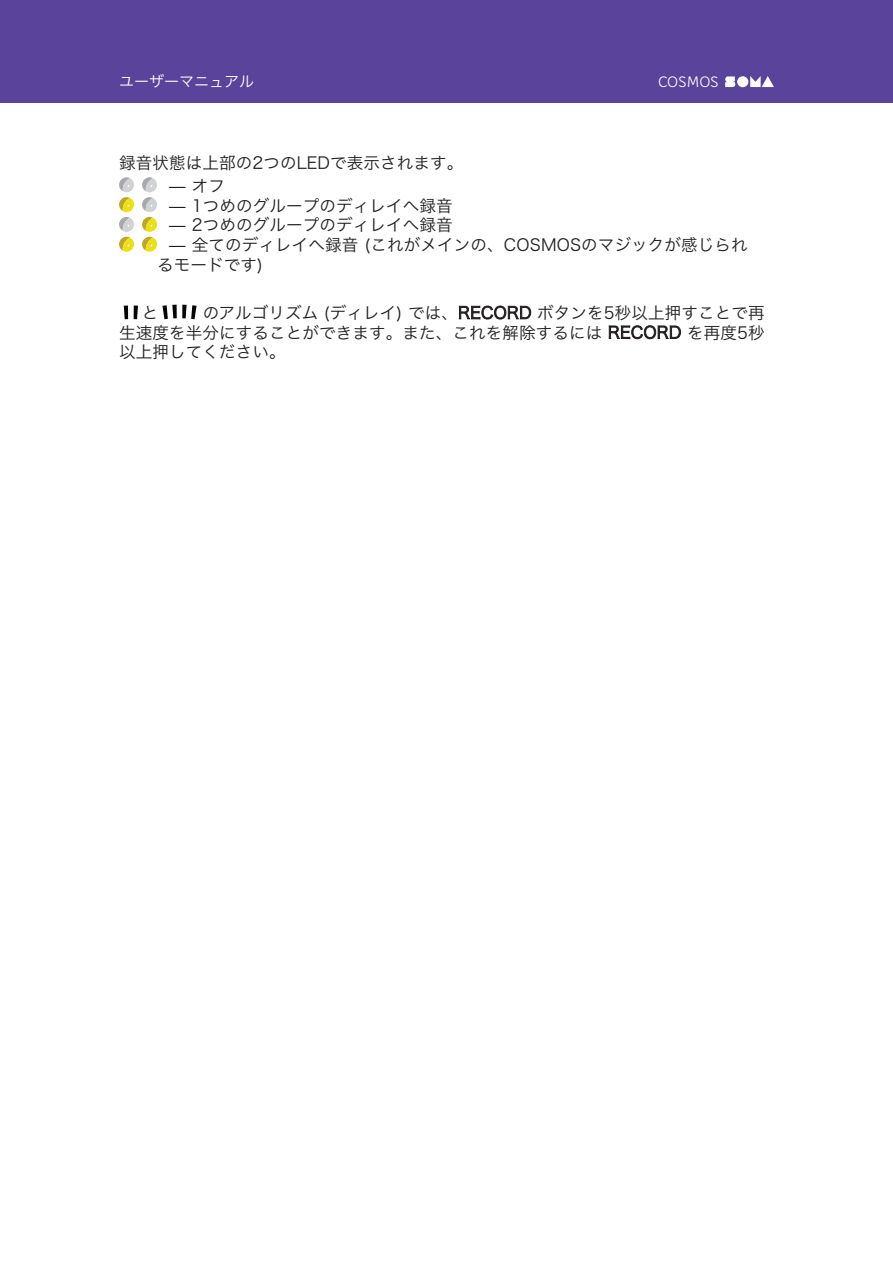
<style>
.page{position:relative;width:893px;height:1263px;background:#fff}
.page>*{position:absolute;margin:0;border:0;box-sizing:border-box;transform-origin:0 0}
.text{font:16.5px/19.6px "Hira Kaku Pro W3";letter-spacing:.01em;color:#231f20}
.t1{font:15px "Hira Kaku Pro W3";color:#fff}
.t2{font:300 15px "Mediator";letter-spacing:-.01em;color:#fff}
</style>
<div class="page">
<div style="left:0;top:0;width:893px;height:103px;background:#59439b"></div>
<svg style="left:750px;top:76px;width:24px;height:11px"></svg>
<svg style="left:725px;top:76px;width:10px;height:11px"></svg>
<div style="left:737px;top:76px;width:11px;height:11px;background:#fff;border-radius:50%"></div>
<svg style="left:142px;top:177px;width:15px;height:75px"></svg>
<svg style="left:119px;top:177px;width:15px;height:75px"></svg>
<svg style="left:134px;top:305px;width:4px;height:14px"></svg>
<svg style="left:124px;top:305px;width:4px;height:14px"></svg>
<svg style="left:162px;top:305px;width:35px;height:14px"></svg>
<p class="t1" style="left:119px;top:68px;width:136px">ユーザーマニュアル</p>
<p class="t2" style="left:658px;top:72px;width:62px">COSMOS</p>
<p class="text" style="left:119px;top:152px;width:346px">録音状態は上部の2つのLEDで表示されます。</p>
<p class="text" style="left:169px;top:175px;width:57px">— オフ</p>
<p class="text" style="left:169px;top:194px;width:285px">— 1つめのグループのディレイへ録音</p>
<p class="text" style="left:169px;top:214px;width:285px">— 2つめのグループのディレイへ録音</p>
<p class="text" style="left:157px;top:234px;width:592px;text-indent:12px">— 全てのディレイへ録音 (これがメインの、COSMOSのマジックが感じられるモードです)</p>
<p class="text" style="left:142px;top:302px;width:18px">と</p>
<p class="text" style="left:119px;top:302px;width:647px;text-align:justify;text-indent:84px">のアルゴリズム (ディレイ) では、RECORD ボタンを5秒以上押すことで再生速度を半分にすることができます。また、これを解除するには RECORD を再度5秒以上押してください。</p>
</div>
